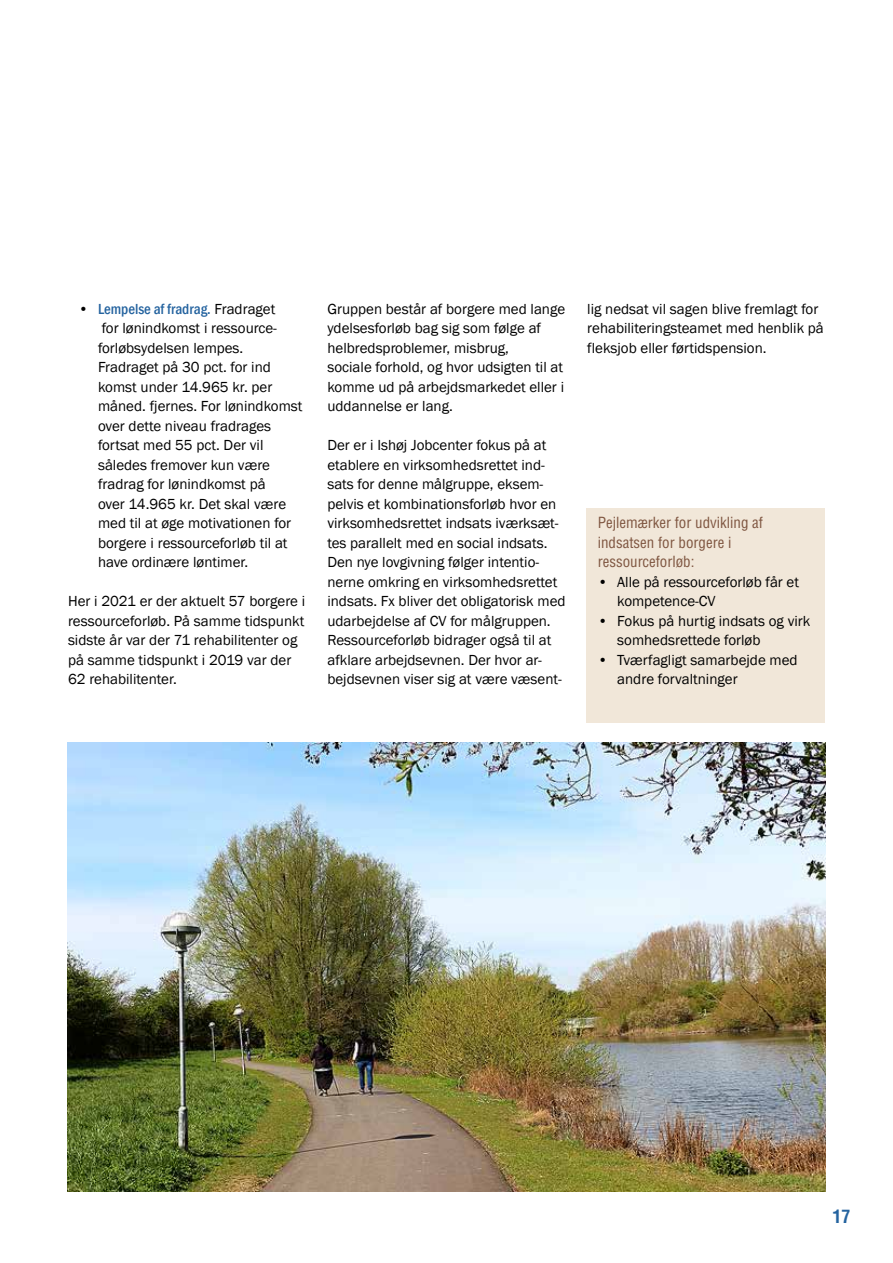
<style>
.page{position:relative;width:893px;height:1263px;background:#fff}
.page>*{position:absolute;margin:0;border:0;box-sizing:border-box;transform-origin:0 0}
.t1{font:700 condensed 18px "Helvetica";color:#24639f}
.t2{font:15px/19.5px "Franklin Gothic";color:#000}
.t3{font:condensed 15px/19.5px "Helvetica";color:#7f5641}
.s1{font-weight:500;font-stretch:condensed;color:#24639f}
</style>
<div class="page">
<div style="left:587px;top:508px;width:238px;height:215px;background:#f1e7d9"></div>
<img style="left:67px;top:742px;width:759px;height:449px">
<p class="t2" style="left:98px;top:299px;width:206px;text-indent:-20px">• <span class="s1">Lempelse af fradrag.</span> Fradraget<br>for lønindkomst i ressource&shy;forløbsydelsen lempes.<br>Fradraget på 30 pct. for ind komst under 14.965 kr. per måned. fjernes. For lønindkomst over dette niveau fradrages fortsat med 55 pct. Der vil således fremover kun være fradrag for lønindkomst på<br>over 14.965 kr. Det skal være med til at øge motivationen for borgere i ressourceforløb til at have ordinære løntimer.</p>
<p class="t2" style="left:68px;top:592px;width:239px">Her i 2021 er der aktuelt 57 borgere i ressourceforløb. På samme tidspunkt sidste år var der 71 rehabilitenter og på samme tidspunkt i 2019 var der<br>62 rehabilitenter.</p>
<p class="t2" style="left:327px;top:299px;width:239px">Gruppen består af borgere med lange ydelsesforløb bag sig som følge af helbredsproblemer, misbrug,<br>sociale forhold, og hvor udsigten til at komme ud på arbejdsmarkedet eller i uddannelse er lang.</p>
<p class="t2" style="left:327px;top:436px;width:240px">Der er i Ishøj Jobcenter fokus på at etablere en virksomhedsrettet ind&shy;sats for denne målgruppe, eksem&shy;pelvis et kombinationsforløb hvor en virksomhedsrettet indsats iværksæt&shy;tes parallelt med en social indsats.<br>Den nye lovgivning følger intentio&shy;nerne omkring en virksomhedsrettet indsats. Fx bliver det obligatorisk med udarbejdelse af CV for målgruppen.<br>Ressourceforløb bidrager også til at afklare arbejdsevnen. Der hvor ar&shy;bejdsevnen viser sig at være væsent-</p>
<p class="t2" style="left:587px;top:299px;width:238px">lig nedsat vil sagen blive fremlagt for rehabiliteringsteamet med henblik på fleksjob eller førtidspension.</p>
<p class="t3" style="left:598px;top:513px;width:167px">Pejlemærker for udvikling af indsatsen for borgere i ressourceforløb:</p>
<p class="t2" style="left:617px;top:572px;width:183px;text-indent:-19px">• Alle på ressourceforløb får et kompetence-CV</p>
<p class="t2" style="left:617px;top:611px;width:194px;text-indent:-19px">• Fokus på hurtig indsats og virk somhedsrettede forløb</p>
<p class="t2" style="left:617px;top:650px;width:182px;text-indent:-19px">• Tværfagligt samarbejde med andre forvaltninger</p>
<p class="t1" style="left:832px;top:1205px;width:19px">17</p>
</div>
